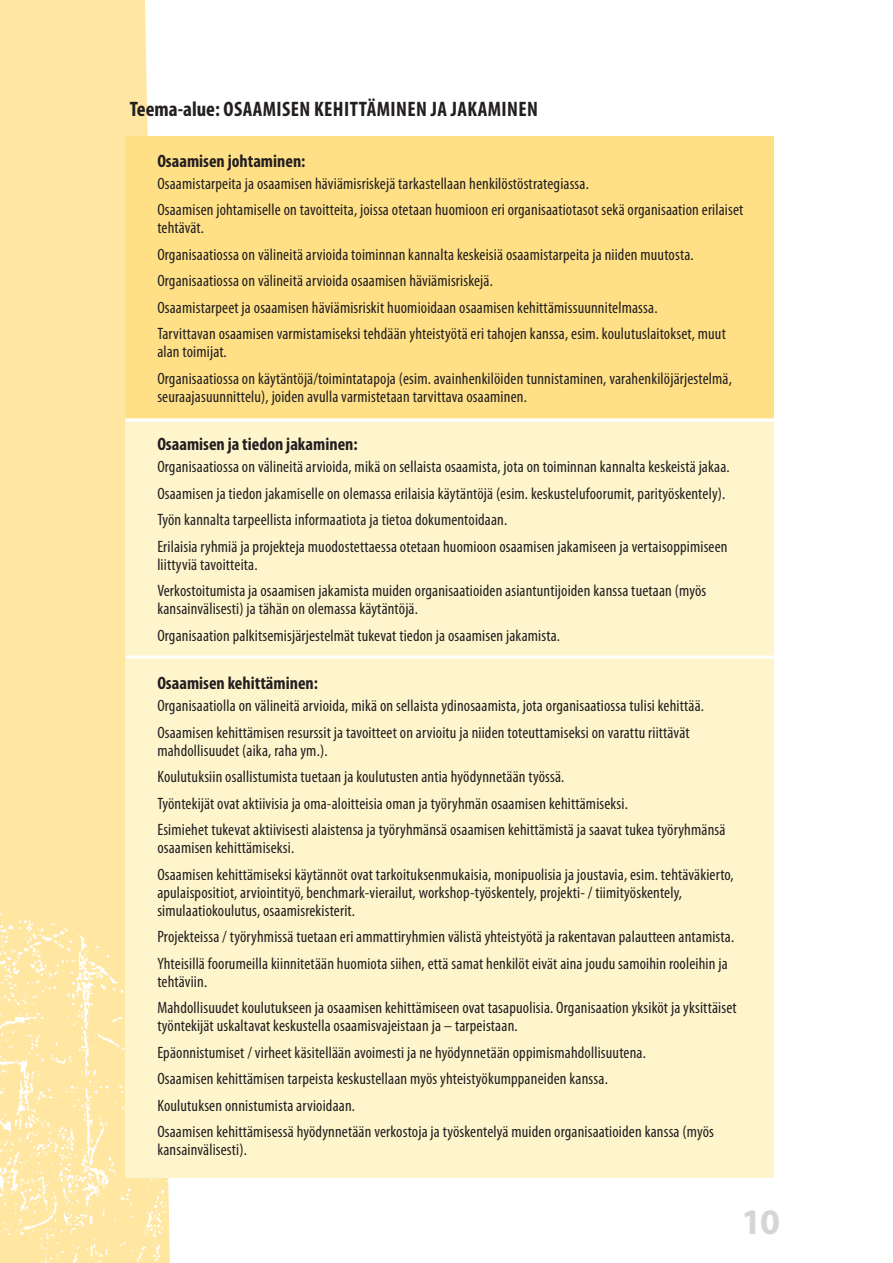
<style>
.page{position:relative;width:893px;height:1263px;background:#fff}
.page>*{position:absolute;margin:0;border:0;box-sizing:border-box;transform-origin:0 0}
.t1{font:700 36px "Myriad Pro";color:#d4d5d7}
.o3{font:700 condensed 21px "Myriad Pro";letter-spacing:.02em;color:#231f20}
.O6{font:700 condensed 18px "Myriad Pro";color:#231f20}
.TAUL2{font:condensed 16.5px/18px "Myriad Pro";letter-spacing:.01em;color:#231f20}
.taul1{font:condensed 16.5px/18px "Myriad Pro";letter-spacing:.01em;color:#231f20}
</style>
<div class="page">
<div style="left:0;top:0;width:148px;height:912px;background:#ffe6a1"></div>
<img style="left:0;top:912px;width:170px;height:351px">
<div style="left:125px;top:139px;width:649px;height:1039px;background:#fef5cd"></div>
<div style="left:125px;top:136px;width:649px;height:282px;background:#ffe086"></div>
<hr style="left:125px;top:655px;width:668px;height:3px;background:#fff">
<hr style="left:125px;top:419px;width:668px;height:3px;background:#fff">
<p class="o3" style="left:130px;top:96px;width:410px">Teema-alue: OSAAMISEN KEHITTÄMINEN JA JAKAMINEN</p>
<p class="O6" style="left:157px;top:149px;width:150px">Osaamisen johtaminen:</p>
<p class="taul1" style="left:157px;top:174px;width:433px">Osaamistarpeita ja osaamisen häviämisriskejä tarkastellaan henkilöstöstrategiassa.</p>
<p class="taul1" style="left:157px;top:201px;width:588px">Osaamisen johtamiselle on tavoitteita, joissa otetaan huomioon eri organisaatiotasot sekä organisaation erilaiset tehtävät.</p>
<p class="taul1" style="left:157px;top:245px;width:538px">Organisaatiossa on välineitä arvioida toiminnan kannalta keskeisiä osaamistarpeita ja niiden muutosta.</p>
<p class="taul1" style="left:157px;top:272px;width:337px">Organisaatiossa on välineitä arvioida osaamisen häviämisriskejä.</p>
<p class="taul1" style="left:157px;top:298px;width:502px">Osaamistarpeet ja osaamisen häviämisriskit huomioidaan osaamisen kehittämissuunnitelmassa.</p>
<p class="taul1" style="left:157px;top:325px;width:570px">Tarvittavan osaamisen varmistamiseksi tehdään yhteistyötä eri tahojen kanssa, esim. koulutuslaitokset, muut alan toimijat.</p>
<p class="taul1" style="left:157px;top:369px;width:576px">Organisaatiossa on käytäntöjä/toimintatapoja (esim. avainhenkilöiden tunnistaminen, varahenkilöjärjestelmä, seuraajasuunnittelu), joiden avulla varmistetaan tarvittava osaaminen.</p>
<p class="O6" style="left:157px;top:433px;width:202px">Osaamisen ja tiedon jakaminen:</p>
<p class="TAUL2" style="left:157px;top:458px;width:574px">Organisaatiossa on välineitä arvioida, mikä on sellaista osaamista, jota on toiminnan kannalta keskeistä jakaa.</p>
<p class="TAUL2" style="left:157px;top:484px;width:570px">Osaamisen ja tiedon jakamiselle on olemassa erilaisia käytäntöjä (esim. keskustelufoorumit, parityöskentely).</p>
<p class="TAUL2" style="left:157px;top:511px;width:351px">Työn kannalta tarpeellista informaatiota ja tietoa dokumentoidaan.</p>
<p class="TAUL2" style="left:157px;top:537px;width:572px">Erilaisia ryhmiä ja projekteja muodostettaessa otetaan huomioon osaamisen jakamiseen ja vertaisoppimiseen liittyviä tavoitteita.</p>
<p class="TAUL2" style="left:157px;top:582px;width:551px">Verkostoitumista ja osaamisen jakamista muiden organisaatioiden asiantuntijoiden kanssa tuetaan (myös kansainvälisesti) ja tähän on olemassa käytäntöjä.</p>
<p class="TAUL2" style="left:157px;top:626px;width:404px">Organisaation palkitsemisjärjestelmät tukevat tiedon ja osaamisen jakamista.</p>
<p class="O6" style="left:157px;top:672px;width:162px">Osaamisen kehittäminen:</p>
<p class="TAUL2" style="left:157px;top:696px;width:548px">Organisaatiolla on välineitä arvioida, mikä on sellaista ydinosaamista, jota organisaatiossa tulisi kehittää.</p>
<p class="TAUL2" style="left:157px;top:723px;width:534px">Osaamisen kehittämisen resurssit ja tavoitteet on arvioitu ja niiden toteuttamiseksi on varattu riittävät mahdollisuudet (aika, raha ym.).</p>
<p class="TAUL2" style="left:157px;top:767px;width:409px">Koulutuksiin osallistumista tuetaan ja koulutusten antia hyödynnetään työssä.</p>
<p class="TAUL2" style="left:157px;top:794px;width:472px">Työntekijät ovat aktiivisia ja oma-aloitteisia oman ja työryhmän osaamisen kehittämiseksi.</p>
<p class="TAUL2" style="left:157px;top:820px;width:570px">Esimiehet tukevat aktiivisesti alaistensa ja työryhmänsä osaamisen kehittämistä ja saavat tukea työryhmänsä osaamisen kehittämiseksi.</p>
<p class="TAUL2" style="left:157px;top:865px;width:578px">Osaamisen kehittämiseksi käytännöt ovat tarkoituksenmukaisia, monipuolisia ja joustavia, esim. tehtäväkierto, apulaispositiot, arviointityö, benchmark-vierailut, workshop-työskentely, projekti- / tiimityöskentely, simulaatiokoulutus, osaamisrekisterit.</p>
<p class="TAUL2" style="left:157px;top:927px;width:578px">Projekteissa / työryhmissä tuetaan eri ammattiryhmien välistä yhteistyötä ja rakentavan palautteen antamista.</p>
<p class="TAUL2" style="left:157px;top:954px;width:572px">Yhteisillä foorumeilla kiinnitetään huomiota siihen, että samat henkilöt eivät aina joudu samoihin rooleihin ja tehtäviin.</p>
<p class="TAUL2" style="left:157px;top:998px;width:581px">Mahdollisuudet koulutukseen ja osaamisen kehittämiseen ovat tasapuolisia. Organisaation yksiköt ja yksittäiset työntekijät uskaltavat keskustella osaamisvajeistaan ja – tarpeistaan.</p>
<p class="TAUL2" style="left:157px;top:1043px;width:490px">Epäonnistumiset / virheet käsitellään avoimesti ja ne hyödynnetään oppimismahdollisuutena.</p>
<p class="TAUL2" style="left:157px;top:1069px;width:452px">Osaamisen kehittämisen tarpeista keskustellaan myös yhteistyökumppaneiden kanssa.</p>
<p class="TAUL2" style="left:157px;top:1096px;width:199px">Koulutuksen onnistumista arvioidaan.</p>
<p class="TAUL2" style="left:157px;top:1122px;width:558px">Osaamisen kehittämisessä hyödynnetään verkostoja ja työskentelyä muiden organisaatioiden kanssa (myös kansainvälisesti).</p>
<h1 class="t1" style="left:741px;top:1198px;width:40px">10</h1>
</div>
